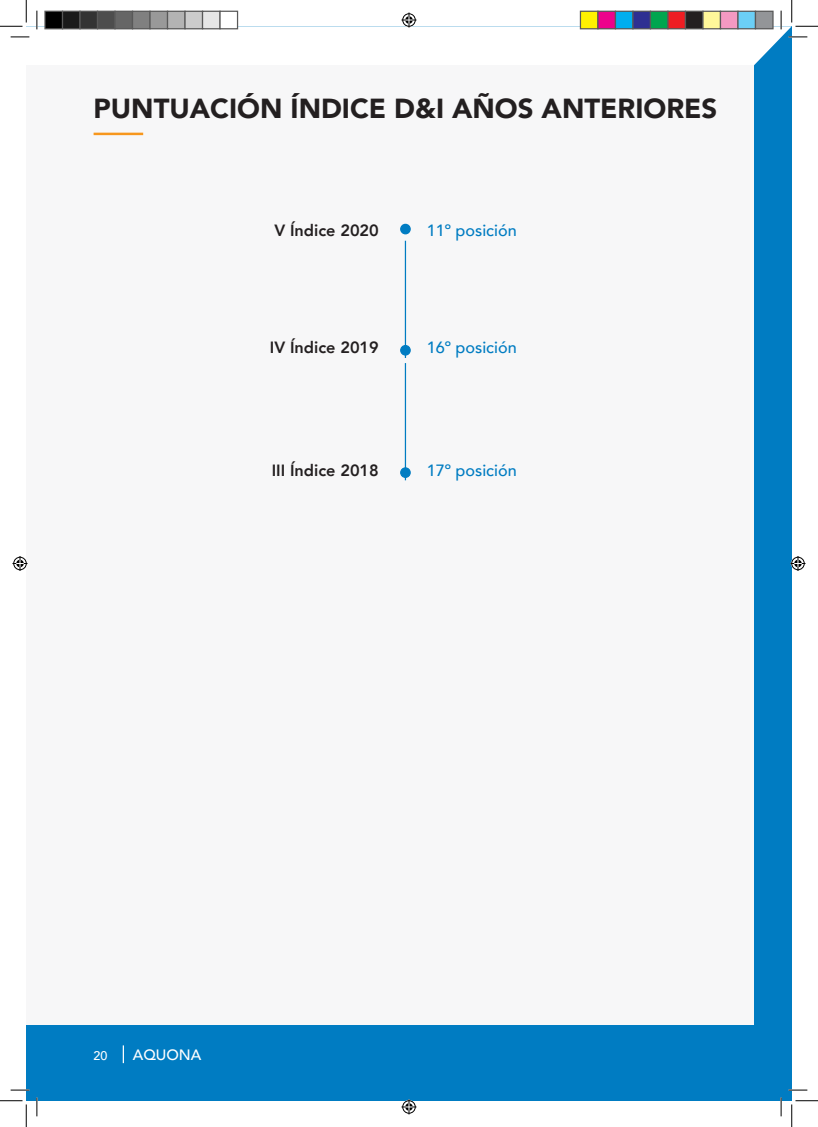
<style>
.page{position:relative;width:818px;height:1127px;background:#fff}
.page>*{position:absolute;margin:0;border:0;box-sizing:border-box;transform-origin:0 0}
.t1{font:900 27.5px "Avenir";color:#231f20}
.t2{font:800 16.25px "Avenir";color:#231f20}
.t3{font:500 16.25px "Avenir";color:#007cc2}
.t4{font:500 15px "Avenir";color:#fff}
.t5{font:500 12.5px "Avenir";color:#fff}
</style>
<div class="page">
<div style="left:26px;top:26px;width:766px;height:1074px;background:#007cc2"></div>
<div style="left:26px;top:26px;width:765px;height:39px;background:#fff"></div>
<div style="left:26px;top:65px;width:728px;height:959px;background:#f7f7f8"></div>
<svg style="left:123px;top:1045px;width:1px;height:17px"></svg>
<hr style="left:94px;top:133px;width:49px;height:2px;background:#f7971d">
<hr style="left:405px;top:241px;width:1px;height:117px;background:#007cc2">
<hr style="left:405px;top:363px;width:1px;height:117px;background:#007cc2">
<div style="left:401px;top:345px;width:9px;height:10px;background:#007cc2;border-radius:50%"></div>
<div style="left:400px;top:345px;width:11px;height:10px;border:1px solid #007cc2;border-radius:50%"></div>
<div style="left:401px;top:468px;width:9px;height:9px;background:#007cc2;border-radius:50%"></div>
<div style="left:400px;top:467px;width:11px;height:11px;border:1px solid #007cc2;border-radius:50%"></div>
<div style="left:401px;top:224px;width:9px;height:10px;background:#007cc2;border-radius:50%"></div>
<div style="left:400px;top:224px;width:11px;height:10px;border:1px solid #007cc2;border-radius:50%"></div>
<svg style="left:11px;top:36px;width:18px;height:2px"></svg>
<svg style="left:788px;top:36px;width:19px;height:2px"></svg>
<svg style="left:11px;top:1089px;width:18px;height:1px"></svg>
<svg style="left:788px;top:1089px;width:19px;height:1px"></svg>
<svg style="left:36px;top:11px;width:2px;height:18px"></svg>
<svg style="left:36px;top:1097px;width:2px;height:18px"></svg>
<svg style="left:780px;top:11px;width:2px;height:18px"></svg>
<svg style="left:780px;top:1097px;width:2px;height:18px"></svg>
<svg style="left:0;top:0;width:27px;height:27px"></svg>
<svg style="left:0;top:1100px;width:27px;height:26px"></svg>
<svg style="left:791px;top:0;width:27px;height:27px"></svg>
<svg style="left:791px;top:1100px;width:27px;height:26px"></svg>
<svg style="left:401px;top:13px;width:15px;height:15px"></svg>
<svg style="left:401px;top:1099px;width:15px;height:15px"></svg>
<svg style="left:13px;top:556px;width:15px;height:15px"></svg>
<svg style="left:790px;top:556px;width:15px;height:15px"></svg>
<div style="left:45px;top:11px;width:18px;height:18px;background:#000"></div>
<div style="left:44px;top:11px;width:19px;height:18px;border:1px solid #595959"></div>
<div style="left:63px;top:11px;width:17px;height:18px;background:#1a1a1a"></div>
<div style="left:62px;top:11px;width:19px;height:18px;border:1px solid #595959"></div>
<div style="left:80px;top:11px;width:18px;height:18px;background:#333"></div>
<div style="left:79px;top:11px;width:19px;height:18px;border:1px solid #595959"></div>
<div style="left:98px;top:11px;width:17px;height:18px;background:#4d4d4d"></div>
<div style="left:97px;top:11px;width:19px;height:18px;border:1px solid #595959"></div>
<div style="left:115px;top:11px;width:18px;height:18px;background:#666"></div>
<div style="left:114px;top:11px;width:19px;height:18px;border:1px solid #595959"></div>
<div style="left:133px;top:11px;width:17px;height:18px;background:#808080"></div>
<div style="left:132px;top:11px;width:19px;height:18px;border:1px solid #595959"></div>
<div style="left:150px;top:11px;width:18px;height:18px;background:#999"></div>
<div style="left:149px;top:11px;width:19px;height:18px;border:1px solid #595959"></div>
<div style="left:168px;top:11px;width:17px;height:18px;background:#b3b3b3"></div>
<div style="left:167px;top:11px;width:19px;height:18px;border:1px solid #595959"></div>
<div style="left:185px;top:11px;width:18px;height:18px;background:#ccc"></div>
<div style="left:184px;top:11px;width:19px;height:18px;border:1px solid #595959"></div>
<div style="left:203px;top:11px;width:17px;height:18px;background:#e6e6e6"></div>
<div style="left:202px;top:11px;width:19px;height:18px;border:1px solid #595959"></div>
<div style="left:220px;top:11px;width:18px;height:18px;background:#fff"></div>
<div style="left:219px;top:11px;width:19px;height:18px;border:1px solid #595959"></div>
<div style="left:580px;top:11px;width:18px;height:18px;background:#fff101"></div>
<div style="left:580px;top:11px;width:18px;height:18px;border:1px solid #595959"></div>
<div style="left:598px;top:11px;width:17px;height:18px;background:#ed028c"></div>
<div style="left:597px;top:11px;width:19px;height:18px;border:1px solid #595959"></div>
<div style="left:615px;top:11px;width:18px;height:18px;background:#00aeef"></div>
<div style="left:615px;top:11px;width:18px;height:18px;border:1px solid #595959"></div>
<div style="left:633px;top:11px;width:17px;height:18px;background:#2e3092"></div>
<div style="left:632px;top:11px;width:19px;height:18px;border:1px solid #595959"></div>
<div style="left:650px;top:11px;width:18px;height:18px;background:#00a54f"></div>
<div style="left:650px;top:11px;width:18px;height:18px;border:1px solid #595959"></div>
<div style="left:668px;top:11px;width:17px;height:18px;background:#ee1d23"></div>
<div style="left:667px;top:11px;width:19px;height:18px;border:1px solid #595959"></div>
<div style="left:685px;top:11px;width:18px;height:18px;background:#231f20"></div>
<div style="left:685px;top:11px;width:18px;height:18px;border:1px solid #595959"></div>
<div style="left:703px;top:11px;width:17px;height:18px;background:#fff79a"></div>
<div style="left:702px;top:11px;width:19px;height:18px;border:1px solid #595959"></div>
<div style="left:720px;top:11px;width:18px;height:18px;background:#f499c2"></div>
<div style="left:720px;top:11px;width:18px;height:18px;border:1px solid #595959"></div>
<div style="left:738px;top:11px;width:17px;height:18px;background:#6bcff6"></div>
<div style="left:737px;top:11px;width:19px;height:18px;border:1px solid #595959"></div>
<div style="left:755px;top:11px;width:18px;height:18px;background:#939598"></div>
<div style="left:755px;top:11px;width:18px;height:18px;border:1px solid #595959"></div>
<h1 class="t1" style="left:94px;top:84px;width:625px">PUNTUACIÓN ÍNDICE D&amp;I AÑOS ANTERIORES</h1>
<p class="t2" style="left:274px;top:217px;width:106px">V Índice 2020</p>
<p class="t3" style="left:427px;top:216px;width:91px">11º posición</p>
<p class="t2" style="left:270px;top:334px;width:110px">IV Índice 2019</p>
<p class="t3" style="left:427px;top:333px;width:91px">16º posición</p>
<p class="t2" style="left:272px;top:457px;width:109px">III Índice 2018</p>
<p class="t3" style="left:427px;top:456px;width:91px">17º posición</p>
<p class="t5" style="left:94px;top:1044px;width:15px">20</p>
<p class="t4" style="left:133px;top:1041px;width:70px">AQUONA</p>
</div>
